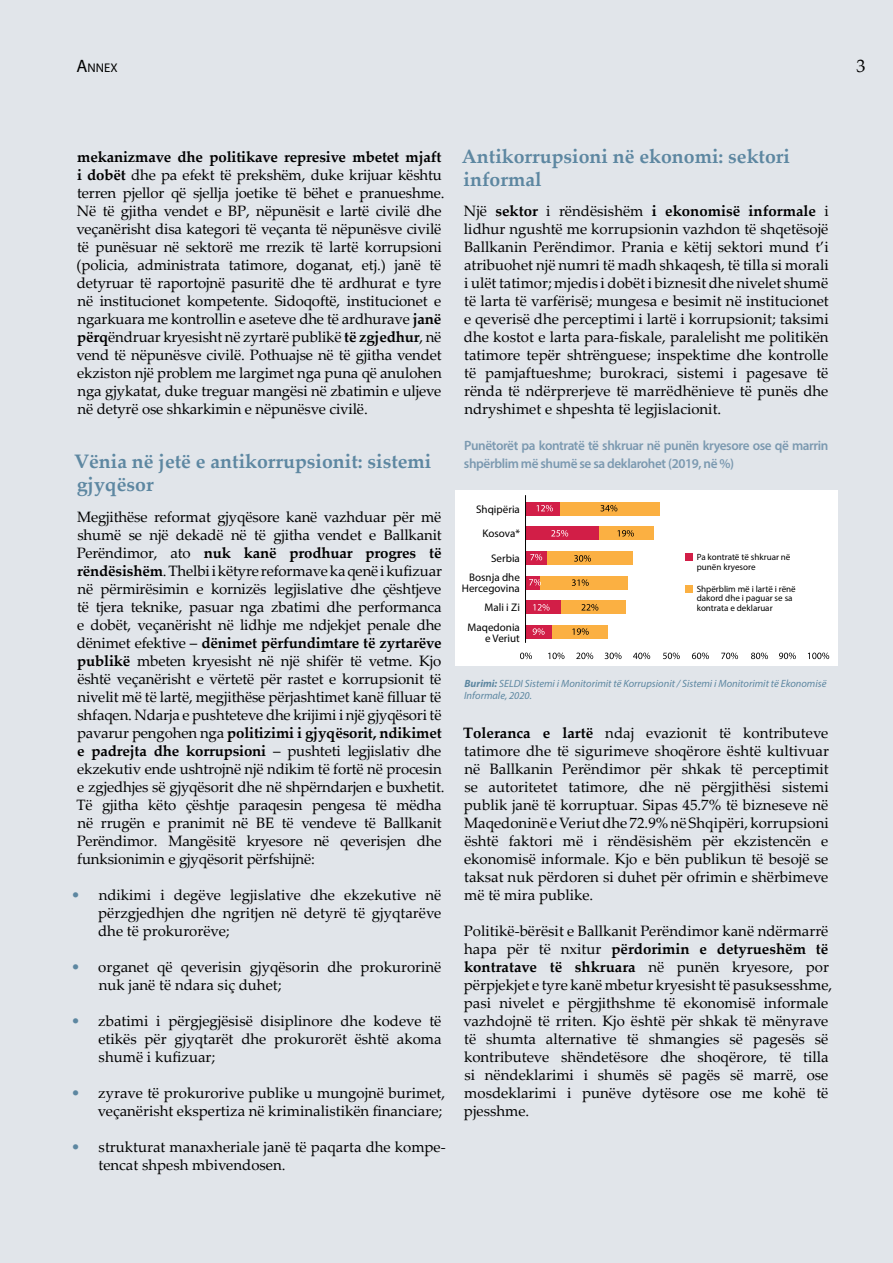
<style>
.page{position:relative;width:893px;height:1263px;background:#e1e5ea}
.page>*{position:absolute;margin:0;border:0;box-sizing:border-box;transform-origin:0 0}
.t1{font:700 19.5px/22.5px "Palatino Linotype";color:#5d87a1}
.t2{font:18px "Palatino Linotype";color:#000}
.t3{font:15px/18px "Palatino Linotype";letter-spacing:-.01em;color:#000}
.t4{font:600 13.5px/18px "Myriad Pro";letter-spacing:-.03em;color:#7b99b0}
.t5{font:12.6px "Myriad Pro";color:#000}
.t6{font:11.1px/19.2px "Myriad Pro";color:#000;text-align:right}
.t7{font:italic 10.5px/12px "Myriad Pro";color:#5d87a1}
.t8{font:9px/9.9px "Myriad Pro";color:#000}
.s1{font-size:18px}
.s2{font-weight:700}
.s3{color:#5d87a1}
</style>
<div class="page">
<div style="left:455px;top:490px;width:383px;height:175px;background:#fff"></div>
<div style="left:526px;top:502px;width:34px;height:13px;background:#d21e47"></div>
<div style="left:560px;top:502px;width:99px;height:13px;background:#fbb042"></div>
<div style="left:599px;top:526px;width:54px;height:14px;background:#fbb042"></div>
<div style="left:547px;top:551px;width:86px;height:14px;background:#fbb042"></div>
<div style="left:539px;top:576px;width:89px;height:13px;background:#fbb042"></div>
<div style="left:560px;top:600px;width:66px;height:14px;background:#fbb042"></div>
<div style="left:552px;top:625px;width:55px;height:14px;background:#fbb042"></div>
<div style="left:526px;top:526px;width:73px;height:14px;background:#d21e47"></div>
<div style="left:526px;top:551px;width:21px;height:14px;background:#d21e47"></div>
<div style="left:526px;top:576px;width:13px;height:13px;background:#d21e47"></div>
<div style="left:526px;top:600px;width:34px;height:14px;background:#d21e47"></div>
<div style="left:526px;top:625px;width:26px;height:14px;background:#d21e47"></div>
<svg style="left:520px;top:653px;width:12px;height:6px"></svg>
<svg style="left:548px;top:653px;width:16px;height:6px"></svg>
<svg style="left:576px;top:653px;width:17px;height:6px"></svg>
<svg style="left:605px;top:653px;width:17px;height:6px"></svg>
<svg style="left:633px;top:653px;width:17px;height:6px"></svg>
<svg style="left:663px;top:653px;width:17px;height:6px"></svg>
<svg style="left:692px;top:653px;width:17px;height:6px"></svg>
<svg style="left:721px;top:653px;width:17px;height:6px"></svg>
<svg style="left:751px;top:653px;width:17px;height:6px"></svg>
<svg style="left:779px;top:653px;width:17px;height:6px"></svg>
<svg style="left:808px;top:653px;width:21px;height:6px"></svg>
<svg style="left:537px;top:505px;width:16px;height:6px"></svg>
<svg style="left:551px;top:530px;width:17px;height:6px"></svg>
<svg style="left:530px;top:554px;width:12px;height:6px"></svg>
<svg style="left:529px;top:579px;width:12px;height:6px"></svg>
<svg style="left:533px;top:604px;width:17px;height:7px"></svg>
<svg style="left:533px;top:628px;width:12px;height:7px"></svg>
<svg style="left:600px;top:505px;width:17px;height:6px"></svg>
<svg style="left:618px;top:530px;width:16px;height:6px"></svg>
<svg style="left:574px;top:555px;width:17px;height:7px"></svg>
<svg style="left:572px;top:579px;width:17px;height:7px"></svg>
<svg style="left:581px;top:604px;width:17px;height:7px"></svg>
<svg style="left:572px;top:628px;width:17px;height:7px"></svg>
<hr style="left:525px;top:495px;width:1px;height:148px;background:#000">
<div style="left:686px;top:553px;width:7px;height:8px;background:#d21e47"></div>
<div style="left:686px;top:585px;width:7px;height:7px;background:#fbb042"></div>
<p class="t5" style="left:77px;top:60px;width:42px"><span class="s1">A</span>NNEX</p>
<p class="t2" style="left:857px;top:53px;width:10px">3</p>
<p class="t3" style="left:76px;top:147px;width:370px"><span class="s2">mekanizmave dhe politikave represive mbetet mjaft i dobët</span> dhe pa efekt të prekshëm, duke krijuar kështu terren pjellor që sjellja joetike të bëhet e pranueshme.<br>Në të gjitha vendet e BP, nëpunësit e lartë civilë dhe veçanërisht disa kategori të veçanta të nëpunësve civilë të punësuar në sektorë me rrezik të lartë korrupsioni (policia, administrata tatimore, doganat, etj.) janë të detyruar të raportojnë pasuritë dhe të ardhurat e tyre në institucionet kompetente. Sidoqoftë, institucionet e ngarkuara me kontrollin e aseteve dhe të ardhurave <span class="s2">janë përq</span>ëndruar kryesisht në zyrtarë publikë <span class="s2">të zgjedhur</span>, në vend të nëpunësve civilë. Pothuajse në të gjitha vendet ekziston një problem me largimet nga puna që anulohen nga gjykatat, duke treguar mangësi në zbatimin e uljeve në detyrë ose shkarkimin e nëpunësve civilë.</p>
<h1 class="t1" style="left:74px;top:449px;width:359px">Vënia në jetë e antikorrupsionit: sistemi gjyqësor</h1>
<p class="t3" style="left:76px;top:507px;width:370px">Megjithëse reformat gjyqësore kanë vazhduar për më shumë se një dekadë në të gjitha vendet e Ballkanit Perëndimor, ato <span class="s2">nuk kanë prodhuar progres të rëndësishëm</span>. Thelbi i këtyre reformave ka qenë i kufizuar në përmirësimin e kornizës legjislative dhe çështjeve të tjera teknike, pasuar nga zbatimi dhe performanca e dobët, veçanërisht në lidhje me ndjekjet penale dhe dënimet efektive – <span class="s2">dënimet përfundimtare të zyrtarëve publikë</span> mbeten kryesisht në një shifër të vetme. Kjo është veçanërisht e vërtetë për rastet e korrupsionit të nivelit më të lartë, megjithëse përjashtimet kanë filluar të shfaqen. Ndarja e pushteteve dhe krijimi i një gjyqësori të pavarur pengohen nga <span class="s2">politizimi i gjyqësorit, ndikimet e padrejta dhe korrupsioni</span> – pushteti legjislativ dhe ekzekutiv ende ushtrojnë një ndikim të fortë në procesin e zgjedhjes së gjyqësorit dhe në shpërndarjen e buxhetit.<br>Të gjitha këto çështje paraqesin pengesa të mëdha në rrugën e pranimit në BE të vendeve të Ballkanit Perëndimor. Mangësitë kryesore në qeverisjen dhe funksionimin e gjyqësorit përfshijnë:</p>
<p class="t3" style="left:98px;top:885px;width:345px;text-align:justify;text-indent:-27px"><span class="s3">•</span> ndikimi i degëve legjislative dhe ekzekutive në përzgjedhjen dhe ngritjen në detyrë të gjyqtarëve dhe të prokurorëve;</p>
<p class="t3" style="left:99px;top:957px;width:344px;text-indent:-28px"><span class="s3">•</span> organet që qeverisin gjyqësorin dhe prokurorinë nuk janë të ndara siç duhet;</p>
<p class="t3" style="left:98px;top:1011px;width:345px;text-align:justify;text-indent:-27px"><span class="s3">•</span> zbatimi i përgjegjësisë disiplinore dhe kodeve të etikës për gjyqtarët dhe prokurorët është akoma shumë i kufizuar;</p>
<p class="t3" style="left:71px;top:1083px;width:376px;text-align:right"><span class="s3">•</span> zyrave të prokurorive publike u mungojnë burimet, veçanërisht ekspertiza në kriminalistikën financiare;</p>
<p class="t3" style="left:98px;top:1137px;width:349px;text-indent:-27px"><span class="s3">•</span> strukturat manaxheriale janë të paqarta dhe kompe&shy;tencat shpesh mbivendosen.</p>
<h1 class="t1" style="left:462px;top:145px;width:330px">Antikorrupsioni në ekonomi: sektori informal</h1>
<p class="t3" style="left:464px;top:201px;width:366px;text-align:justify">Një <span class="s2">sektor</span> i rëndësishëm <span class="s2">i ekonomisë informale</span> i lidhur ngushtë me korrupsionin vazhdon të shqetësojë Ballkanin Perëndimor. Prania e këtij sektori mund t’i atribuohet një numri të madh shkaqesh, të tilla si morali i ulët tatimor; mjedis i dobët i biznesit dhe nivelet shumë të larta të varfërisë; mungesa e besimit në institucionet e qeverisë dhe perceptimi i lartë i korrupsionit; taksimi dhe kostot e larta para-fiskale, paralelisht me politikën tatimore tepër shtrënguese; inspektime dhe kontrolle të pamjaftueshme; burokraci, sistemi i pagesave të rënda të ndërprerjeve të marrëdhënieve të punës dhe ndryshimet e shpeshta të legjislacionit.</p>
<p class="t4" style="left:464px;top:436px;width:366px">Punëtorët pa kontratë të shkruar në punën kryesore ose që marrin shpërblim më shumë se sa deklarohet (2019, në %)</p>
<p class="t6" style="left:476px;top:499px;width:45px">Shqipëria</p>
<p class="t6" style="left:482px;top:524px;width:39px">Kosova*</p>
<p class="t6" style="left:469px;top:548px;width:52px">Serbia<br>Bosnja dhe</p>
<p class="t6" style="left:462px;top:579px;width:60px">Hercegovina<br>Mali i Zi<br>Maqedonia</p>
<p class="t6" style="left:485px;top:628px;width:36px">e Veriut</p>
<p class="t8" style="left:697px;top:552px;width:95px">Pa kontratë të shkruar në punën kryesore</p>
<p class="t8" style="left:697px;top:583px;width:100px">Shpërblim më i lartë i rënë dakord dhe i paguar se sa kontrata e deklaruar</p>
<p class="t7" style="left:464px;top:677px;width:364px"><span class="s2">Burimi:</span> SELDI Sistemi i Monitorimit të Korrupsionit / Sistemi i Monitorimit të Ekonomisë<br>Informale, 2020.</p>
<p class="t3" style="left:463px;top:723px;width:367px;text-align:justify"><span class="s2">Toleranca e lartë</span> ndaj evazionit të kontributeve tatimore dhe të sigurimeve shoqërore është kultivuar në Ballkanin Perëndimor për shkak të perceptimit se autoritetet tatimore, dhe në përgjithësi sistemi publik janë të korruptuar. Sipas 45.7% të bizneseve në Maqedoninë e Veriut dhe 72.9% në Shqipëri, korrupsioni është faktori më i rëndësishëm për ekzistencën e ekonomisë informale. Kjo e bën publikun të besojë se taksat nuk përdoren si duhet për ofrimin e shërbimeve më të mira publike.</p>
<p class="t3" style="left:463px;top:921px;width:370px">Politikë-bërësit e Ballkanit Perëndimor kanë ndërmarrë hapa për të nxitur <span class="s2">përdorimin e detyrueshëm të kontratave të shkruara</span> në punën kryesore, por përpjekjet e tyre kanë mbetur kryesisht të pasuksesshme, pasi nivelet e përgjithshme të ekonomisë informale vazhdojnë të rriten. Kjo është për shkak të mënyrave të shumta alternative të shmangies së pagesës së kontributeve shëndetësore dhe shoqërore, të tilla si nëndeklarimi i shumës së pagës së marrë, ose mosdeklarimi i punëve dytësore ose me kohë të pjesshme.</p>
</div>
